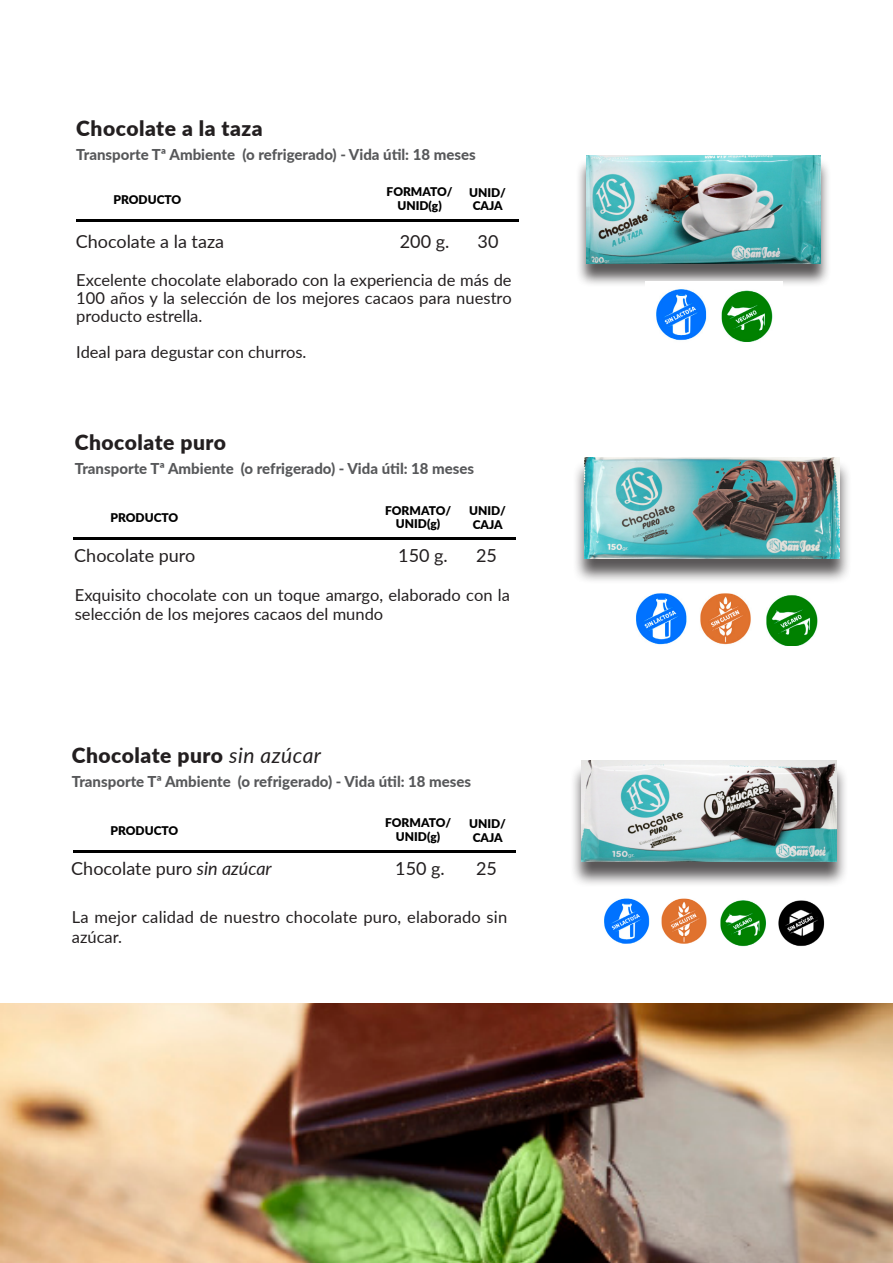
<style>
.page{position:relative;width:893px;height:1263px;background:#fff}
.page>*{position:absolute;margin:0;border:0;box-sizing:border-box;transform-origin:0 0}
.Titulo_tabla{font:900 21px "Lato";letter-spacing:.025em;color:#231f20}
.Tabla_1{font:18px "Lato";color:#231f20}
.Tabla_2{font:18px "Lato";color:#231f20}
.parrafo_tabla{font:16.5px/18px "Lato";color:#231f20}
.Tabla_3{font:800 15px "Lato";color:#57585a}
.t1{font:900 12px/13.8px "Lato";color:#000;text-align:center}
.s1{font-weight:400;font-style:italic}
.s2{font-style:italic}
</style>
<div class="page">
<img style="left:0;top:1003px;width:893px;height:260px">
<div style="left:576px;top:158px;width:256px;height:129px;background:#231f20;opacity:.75"></div>
<img style="left:586px;top:156px;width:235px;height:107px">
<div style="left:573px;top:459px;width:278px;height:125px;background:#231f20;opacity:.75"></div>
<img style="left:585px;top:457px;width:255px;height:101px">
<div style="left:570px;top:763px;width:278px;height:125px;background:#231f20;opacity:.75"></div>
<img style="left:582px;top:761px;width:255px;height:101px">
<img style="left:636px;top:593px;width:182px;height:53px">
<img style="left:594px;top:887px;width:243px;height:60px">
<img style="left:645px;top:281px;width:137px;height:61px">
<hr style="left:76px;top:219px;width:443px;height:2px;background:#000">
<hr style="left:73px;top:538px;width:443px;height:2px;background:#000">
<hr style="left:73px;top:850px;width:443px;height:3px;background:#000">
<p class="Titulo_tabla" style="left:76px;top:112px;width:188px">Chocolate a la taza</p>
<p class="Tabla_3" style="left:76px;top:143px;width:401px">Transporte Tª Ambiente (o refrigerado) - Vida útil: 18 meses</p>
<p class="t1" style="left:113px;top:192px;width:69px">PRODUCTO</p>
<p class="t1" style="left:387px;top:184px;width:67px">FORMATO/<br>UNID(g)</p>
<p class="t1" style="left:469px;top:185px;width:38px">UNID/</p>
<p class="t1" style="left:473px;top:199px;width:32px">CAJA</p>
<p class="Tabla_1" style="left:76px;top:228px;width:150px">Chocolate a la taza</p>
<p class="Tabla_1" style="left:400px;top:228px;width:51px">200 g.</p>
<p class="Tabla_2" style="left:478px;top:228px;width:22px">30</p>
<p class="parrafo_tabla" style="left:76px;top:270px;width:437px;text-align:justify">Excelente chocolate elaborado con la experiencia de más de 100 años y la selección de los mejores cacaos para nuestro producto estrella.</p>
<p class="parrafo_tabla" style="left:76px;top:342px;width:232px">Ideal para degustar con churros.</p>
<p class="Titulo_tabla" style="left:75px;top:426px;width:153px">Chocolate puro</p>
<p class="Tabla_3" style="left:75px;top:457px;width:401px">Transporte Tª Ambiente (o refrigerado) - Vida útil: 18 meses</p>
<p class="t1" style="left:110px;top:511px;width:69px">PRODUCTO</p>
<p class="t1" style="left:385px;top:503px;width:67px">FORMATO/<br>UNID(g)</p>
<p class="t1" style="left:469px;top:504px;width:38px">UNID/</p>
<p class="t1" style="left:473px;top:517px;width:32px">CAJA</p>
<p class="Tabla_1" style="left:74px;top:542px;width:123px">Chocolate puro</p>
<p class="Tabla_1" style="left:398px;top:542px;width:51px">150 g.</p>
<p class="Tabla_2" style="left:476px;top:542px;width:22px">25</p>
<p class="parrafo_tabla" style="left:75px;top:584px;width:437px;line-height:19.5px">Exquisito chocolate con un toque amargo, elaborado con la selección de los mejores cacaos del mundo</p>
<p class="Titulo_tabla" style="left:72px;top:739px;width:251px">Chocolate puro <span class="s1">sin azúcar</span></p>
<p class="Tabla_3" style="left:72px;top:770px;width:401px">Transporte Tª Ambiente (o refrigerado) - Vida útil: 18 meses</p>
<p class="t1" style="left:110px;top:823px;width:69px">PRODUCTO</p>
<p class="t1" style="left:385px;top:816px;width:67px">FORMATO/<br>UNID(g)</p>
<p class="t1" style="left:469px;top:816px;width:38px">UNID/</p>
<p class="t1" style="left:473px;top:830px;width:32px">CAJA</p>
<p class="Tabla_1" style="left:71px;top:855px;width:202px">Chocolate puro <span class="s2">sin azúcar</span></p>
<p class="Tabla_1" style="left:395px;top:855px;width:51px">150 g.</p>
<p class="Tabla_2" style="left:476px;top:855px;width:22px">25</p>
<p class="parrafo_tabla" style="left:72px;top:906px;width:437px;line-height:19.5px">La mejor calidad de nuestro chocolate puro, elaborado sin azúcar.</p>
</div>
